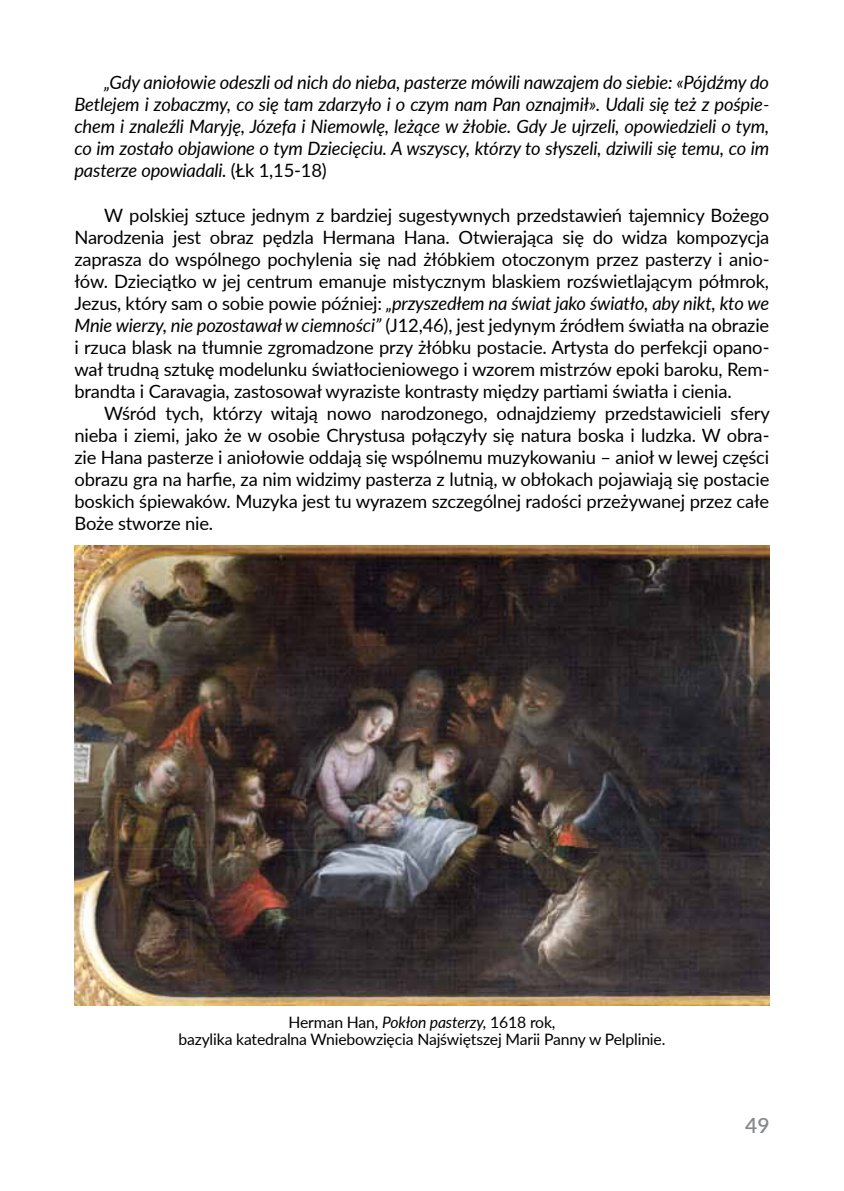
<style>
.page{position:relative;width:844px;height:1191px;background:#fff}
.page>*{position:absolute;margin:0;border:0;box-sizing:border-box;transform-origin:0 0}
.t1{font:600 21px "Lato";color:#87888a}
.t2{font:18.38px/22.1px "Lato";letter-spacing:-.01em;color:#000;text-align:justify}
.t3{font:italic 18.38px/22.1px "Lato";letter-spacing:-.01em;color:#000;text-align:justify}
.t4{font:15.75px/17.5px "Lato";letter-spacing:-.01em;color:#000;text-align:center}
.s1{font-style:normal}
.s2{font-style:italic}
</style>
<div class="page">
<img style="left:74px;top:546px;width:695px;height:459px">
<p class="t3" style="left:74px;top:71px;width:696px;text-indent:30px">„Gdy aniołowie odeszli od nich do nieba, pasterze mówili nawzajem do siebie: «Pójdźmy do Betlejem i zobaczmy, co się tam zdarzyło i o czym nam Pan oznajmił». Udali się też z pośpie&shy;chem i znaleźli Maryję, Józefa i Niemowlę, leżące w żłobie. Gdy Je ujrzeli, opowiedzieli o tym, co im zostało objawione o tym Dziecięciu. A wszyscy, którzy to słyszeli, dziwili się temu, co im pasterze opowiadali. <span class="s1">(Łk 1,15-18)</span></p>
<p class="t2" style="left:74px;top:203px;width:696px;text-indent:30px">W polskiej sztuce jednym z bardziej sugestywnych przedstawień tajemnicy Bożego Narodzenia jest obraz pędzla Hermana Hana. Otwierająca się do widza kompozycja zaprasza do wspólnego pochylenia się nad żłóbkiem otoczonym przez pasterzy i anio&shy;łów. Dzieciątko w jej centrum emanuje mistycznym blaskiem rozświetlającym półmrok, Jezus, który sam o sobie powie później: <span class="s2">„przyszedłem na świat jako światło, aby nikt, kto we Mnie wierzy, nie pozostawał w ciemności”</span> (J12,46), jest jedynym źródłem światła na obrazie i rzuca blask na tłumnie zgromadzone przy żłóbku postacie. Artysta do perfekcji opano&shy;wał trudną sztukę modelunku światłocieniowego i wzorem mistrzów epoki baroku, Rem&shy;brandta i Caravagia, zastosował wyraziste kontrasty między partiami światła i cienia.</p>
<p class="t2" style="left:74px;top:401px;width:696px;text-indent:30px">Wśród tych, którzy witają nowo narodzonego, odnajdziemy przedstawicieli sfery nieba i ziemi, jako że w osobie Chrystusa połączyły się natura boska i ludzka. W obra&shy;zie Hana pasterze i aniołowie oddają się wspólnemu muzykowaniu – anioł w lewej części obrazu gra na harfie, za nim widzimy pasterza z lutnią, w obłokach pojawiają się postacie boskich śpiewaków. Muzyka jest tu wyrazem szczególnej radości przeżywanej przez całe Boże stworze nie.</p>
<p class="t4" style="left:178px;top:1012px;width:488px">Herman Han, <span class="s2">Pokłon pasterzy,</span> 1618 rok,<br>bazylika katedralna Wniebowzięcia Najświętszej Marii Panny w Pelplinie.</p>
<p class="t1" style="left:745px;top:1110px;width:26px">49</p>
</div>
